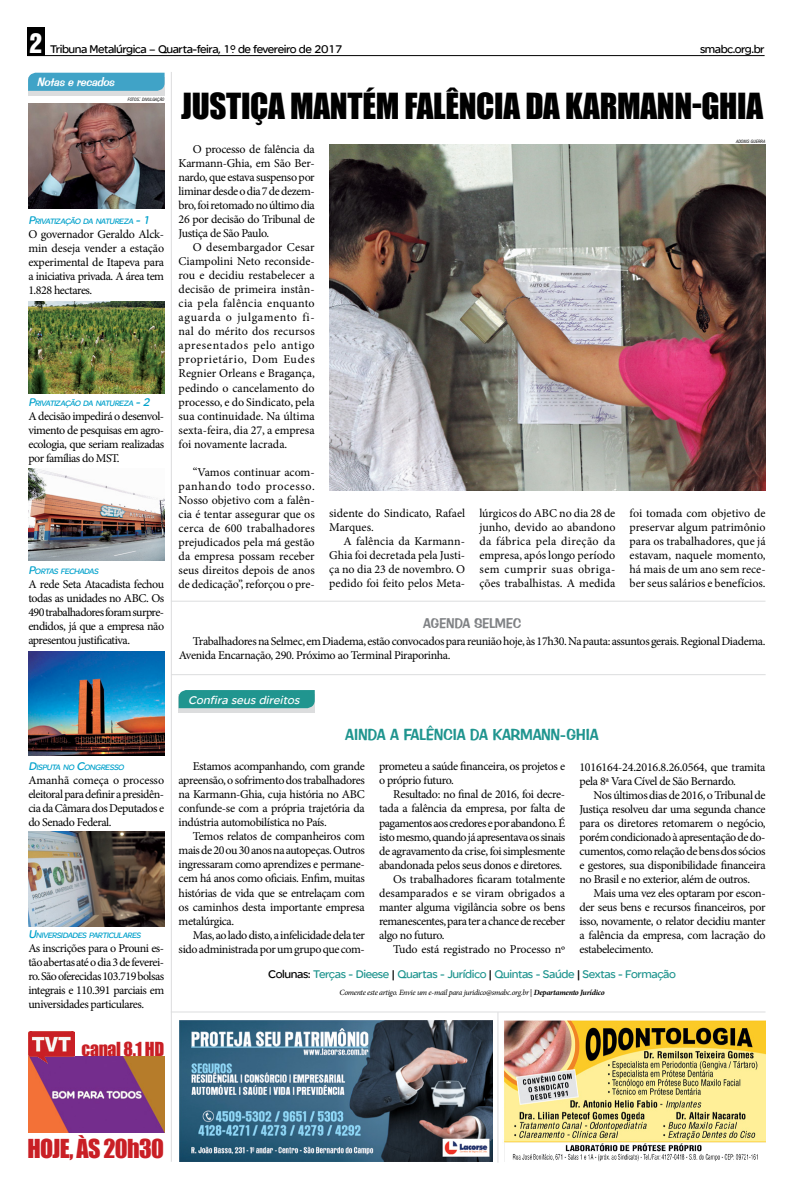
<style>
.page{position:relative;width:794px;height:1191px;background:#fff}
.page>*{position:absolute;margin:0;border:0;box-sizing:border-box;transform-origin:0 0}
.t1{font:33px "Impact";letter-spacing:-.01em;color:#000}
.t2{font:24px "Impact";letter-spacing:-.025em;color:#c91f25}
.t3{font:17.8px "Impact";color:#c91f25}
.t4{font:16px "Impress BT";letter-spacing:-.03em;color:#20958f}
.t5{font:14px "Impress BT";letter-spacing:-.03em;color:#808285}
.t6{font:12px/14px "Minion Pro";letter-spacing:-.03em;color:#000;text-align:justify}
.t7{font:12px "SE Optimist Semi";letter-spacing:-.035em;color:#20958f}
.t8{font:12px "SE Optimist Semi";letter-spacing:-.04em;color:#000}
.t9{font:italic 12px "SE Optimist Semi";color:#fff}
.t10{font:italic 12px "Impress BT";color:#fff}
.t11{font:italic 8.4px "SE Optimist Semi";color:#00a1cb}
.t12{font:italic 8px "Minion Pro";letter-spacing:-.04em;color:#000}
.t13{font:italic condensed 4.4px "Swiss 721 BT";color:#000}
.s1{font-family:"Helvetica Inserat";font-size:25px;color:#fff}
.s2{font-size:6.2px}
.s3{font-size:12px}
.s4{font-style:normal}
.s5{font-weight:700}
.s6{color:#000}
</style>
<div class="page">
<div style="left:28px;top:77px;width:137px;height:18px;background:#dcddde"></div>
<svg style="left:28px;top:73px;width:137px;height:18px;background:#43a4c7"></svg>
<img style="left:28px;top:104px;width:136px;height:105px">
<img style="left:28px;top:301px;width:136px;height:92px">
<img style="left:28px;top:469px;width:136px;height:91px">
<img style="left:28px;top:651px;width:136px;height:104px">
<img style="left:28px;top:831px;width:136px;height:95px">
<hr style="left:171px;top:72px;width:1px;height:1089px;background:#dcddde">
<div style="left:27px;top:28px;width:17px;height:28px;background:#000"></div>
<hr style="left:27px;top:55px;width:737px;height:1px;background:#000">
<img style="left:329px;top:145px;width:436px;height:345px">
<svg style="left:179px;top:708px;width:136px;height:4px"></svg>
<svg style="left:179px;top:690px;width:136px;height:18px;background:#229690"></svg>
<img style="left:28px;top:1056px;width:136px;height:76px">
<img style="left:28px;top:1031px;width:47px;height:32px">
<hr style="left:171px;top:674px;width:594px;height:1px;background:#dcddde">
<hr style="left:171px;top:600px;width:594px;height:1px;background:#dcddde">
<hr style="left:171px;top:1011px;width:594px;height:1px;background:#dcddde">
<img style="left:490px;top:1020px;width:275px;height:141px">
<img style="left:179px;top:1021px;width:313px;height:140px">
<hr style="left:497px;top:1012px;width:1px;height:150px;background:#dcddde">
<p class="t8" style="left:30px;top:42px;width:315px"><span class="s1">2</span> Tribuna Metalúrgica – Quarta-feira, 1º de fevereiro de 2017</p>
<p class="t8" style="left:700px;top:42px;width:66px">smabc.org.br</p>
<h1 class="t1" style="left:181px;top:81px;width:583px">JUSTIÇA MANTÉM FALÊNCIA DA KARMANN-GHIA</h1>
<p class="t13" style="left:736px;top:139px;width:31px">ADONIS GUERRA</p>
<p class="t6" style="left:179px;top:143px;width:138px;text-indent:14px">O processo de falência da Karmann-Ghia, em São Ber&shy;nardo, que estava suspenso por liminar desde o dia 7 de dezem&shy;bro, foi retomado no último dia 26 por decisão do Tribunal de Justiça de São Paulo.</p>
<p class="t6" style="left:179px;top:241px;width:138px;text-indent:14px">O desembargador Cesar Ciampolini Neto reconside&shy;rou e decidiu restabelecer a decisão de primeira instân&shy;cia pela falência enquanto aguarda o julgamento fi&shy;nal do mérito dos recursos apresentados pelo antigo proprietário, Dom Eudes Regnier Orleans e Bragança, pedindo o cancelamento do processo, e do Sindicato, pela sua continuidade. Na última sexta-feira, dia 27, a empresa foi novamente lacrada.</p>
<p class="t6" style="left:179px;top:465px;width:138px;text-indent:14px">“Vamos continuar acom&shy;panhando todo processo.<br>Nosso objetivo com a falên&shy;cia é tentar assegurar que os cerca de 600 trabalhadores prejudicados pela má gestão da empresa possam receber seus direitos depois de anos de dedicação”, reforçou o pre-</p>
<p class="t10" style="left:37px;top:75px;width:82px">Notaserecados</p>
<p class="t13" style="left:128px;top:97px;width:38px">FOTOS<span class="s2">:</span> DIVULGAÇÃO</p>
<p class="t11" style="left:28px;top:216px;width:126px"><span class="s3">P</span>RIVATIZAÇÃO DA NATUREZA <span class="s3">-1</span></p>
<p class="t6" style="left:28px;top:227px;width:137px">O governador Geraldo Alck&shy;min deseja vender a estação experimental de Itapeva para a iniciativa privada. A área tem 1.828 hectares.</p>
<p class="t11" style="left:28px;top:398px;width:126px"><span class="s3">P</span>RIVATIZAÇÃO DA NATUREZA <span class="s3">-2</span></p>
<p class="t6" style="left:28px;top:409px;width:137px">A decisão impedirá o desenvol&shy;vimento de pesquisas em agro&shy;ecologia, que seriam realizadas por famílias do MST.</p>
<p class="t6" style="left:329px;top:506px;width:137px">sidente do Sindicato, Rafael<br>Marques.</p>
<p class="t6" style="left:329px;top:534px;width:137px;text-indent:14px">A falência da Karmann-Ghia foi decretada pela Justi&shy;ça no dia 23 de novembro. O pedido foi feito pelos Meta-</p>
<p class="t6" style="left:479px;top:506px;width:137px">lúrgicos do ABC no dia 28 de junho, devido ao abandono da fábrica pela direção da empresa, após longo período sem cumprir suas obriga&shy;ções trabalhistas. A medida</p>
<p class="t6" style="left:629px;top:506px;width:137px">foi tomada com objetivo de preservar algum patrimônio para os trabalhadores, que já estavam, naquele momento, há mais de um ano sem rece&shy;ber seus salários e benefícios.</p>
<p class="t11" style="left:28px;top:566px;width:73px"><span class="s3">P</span>ORTAS FECHADAS</p>
<p class="t6" style="left:28px;top:577px;width:137px">A rede Seta Atacadista fechou todas as unidades no ABC. Os 490 trabalhadores foram surpre&shy;endidos, já que a empresa não apresentou justificativa.</p>
<p class="t5" style="left:423px;top:614px;width:100px">AGENDA SELMEC</p>
<p class="t6" style="left:179px;top:634px;width:588px;text-indent:14px">Trabalhadores na Selmec, em Diadema, estão convocados para reunião hoje, às 17h30. Na pauta: assuntos gerais. Regional Diadema.<br>Avenida Encarnação, 290. Próximo ao Terminal Piraporinha.</p>
<p class="t11" style="left:28px;top:762px;width:99px"><span class="s3">D</span>ISPUTA NO <span class="s3">C</span>ONGRESSO</p>
<p class="t6" style="left:28px;top:773px;width:137px">Amanhã começa o processo eleitoral para definir a presidên&shy;cia da Câmara dos Deputados e do Senado Federal.</p>
<p class="t11" style="left:28px;top:930px;width:116px"><span class="s3">U</span>NIVERSIDADES PARTICULARES</p>
<p class="t6" style="left:28px;top:941px;width:137px">As inscrições para o Prouni es&shy;tão abertas até o dia 3 de feverei&shy;ro. São oferecidas 103.719 bolsas integrais e 110.391 parciais em universidades particulares.</p>
<h3 class="t3" style="left:82px;top:1034px;width:84px">CANAL 8.1 HD</h3>
<p class="t9" style="left:188px;top:693px;width:116px">Confira seus direitos</p>
<h3 class="t4" style="left:345px;top:725px;width:254px">AINDA A FALÊNCIA DA KARMANN-GHIA</h3>
<p class="t6" style="left:179px;top:759px;width:188px;text-indent:14px">Estamos acompanhando, com grande apreensão, o sofrimento dos trabalhadores na Karmann-Ghia, cuja história no ABC confunde-se com a própria trajetória da indústria automobilística no País.</p>
<p class="t6" style="left:179px;top:829px;width:188px;text-indent:14px">Temos relatos de companheiros com mais de 20 ou 30 anos na autopeças. Outros ingressaram como aprendizes e permane&shy;cem há anos como oficiais. Enfim, muitas histórias de vida que se entrelaçam com os caminhos desta importante empresa metalúrgica.</p>
<p class="t6" style="left:179px;top:927px;width:188px;text-align:right">Mas, ao lado disto, a infelicidade dela ter sido administrada por um grupo que com-</p>
<p class="t6" style="left:379px;top:759px;width:188px">prometeu a saúde financeira, os projetos e o próprio futuro.</p>
<p class="t6" style="left:393px;top:787px;width:173px">Resultado: no final de 2016, foi decre-</p>
<p class="t6" style="left:379px;top:801px;width:188px">tada a falência da empresa, por falta de</p>
<p class="t6" style="left:379px;top:815px;width:188px">pagamentos aos credores e por abandono. É</p>
<p class="t6" style="left:379px;top:829px;width:188px">isto mesmo, quando já apresentava os sinais</p>
<p class="t6" style="left:379px;top:843px;width:188px">de agravamento da crise, foi simplesmente</p>
<p class="t6" style="left:379px;top:857px;width:185px">abandonada pelos seus donos e diretores.</p>
<p class="t6" style="left:393px;top:871px;width:173px">Os trabalhadores ficaram totalmente</p>
<p class="t6" style="left:379px;top:885px;width:188px">desamparados e se viram obrigados a</p>
<p class="t6" style="left:379px;top:899px;width:188px">manter alguma vigilância sobre os bens</p>
<p class="t6" style="left:379px;top:913px;width:188px">remanescentes, para ter a chance de receber</p>
<p class="t6" style="left:379px;top:927px;width:67px">algo no futuro.</p>
<p class="t6" style="left:393px;top:941px;width:173px">Tudo está registrado no Processo nº</p>
<p class="t6" style="left:579px;top:759px;width:188px">1016164-24.2016.8.26.0564, que tramita pela 8ª Vara Cível de São Bernardo.</p>
<p class="t6" style="left:579px;top:787px;width:188px;text-indent:14px">Nos últimos dias de 2016, o Tribunal de Justiça resolveu dar uma segunda chance para os diretores retomarem o negócio, porém condicionado à apresentação de do&shy;cumentos, como relação de bens dos sócios e gestores, sua disponibilidade financeira no Brasil e no exterior, além de outros.</p>
<p class="t6" style="left:579px;top:885px;width:188px;text-indent:14px">Mais uma vez eles optaram por escon&shy;der seus bens e recursos financeiros, por isso, novamente, o relator decidiu manter a falência da empresa, com lacração do estabelecimento.</p>
<p class="t12" style="left:339px;top:987px;width:267px">Comente este artigo. Envie um e-mail para juridico@smabc.org.br <span class="s4">|</span> <span class="s5">Departamento Jurídico</span></p>
<p class="t7" style="left:268px;top:966px;width:409px"><span class="s6">Colunas:</span> Terças - Dieese <span class="s6">|</span> Quartas - Jurídico <span class="s6">|</span> Quintas - Saúde <span class="s6">|</span> Sextas - Formação</p>
<h2 class="t2" style="left:27px;top:1129px;width:138px">HOJE, ÀS 20H30</h2>
</div>
